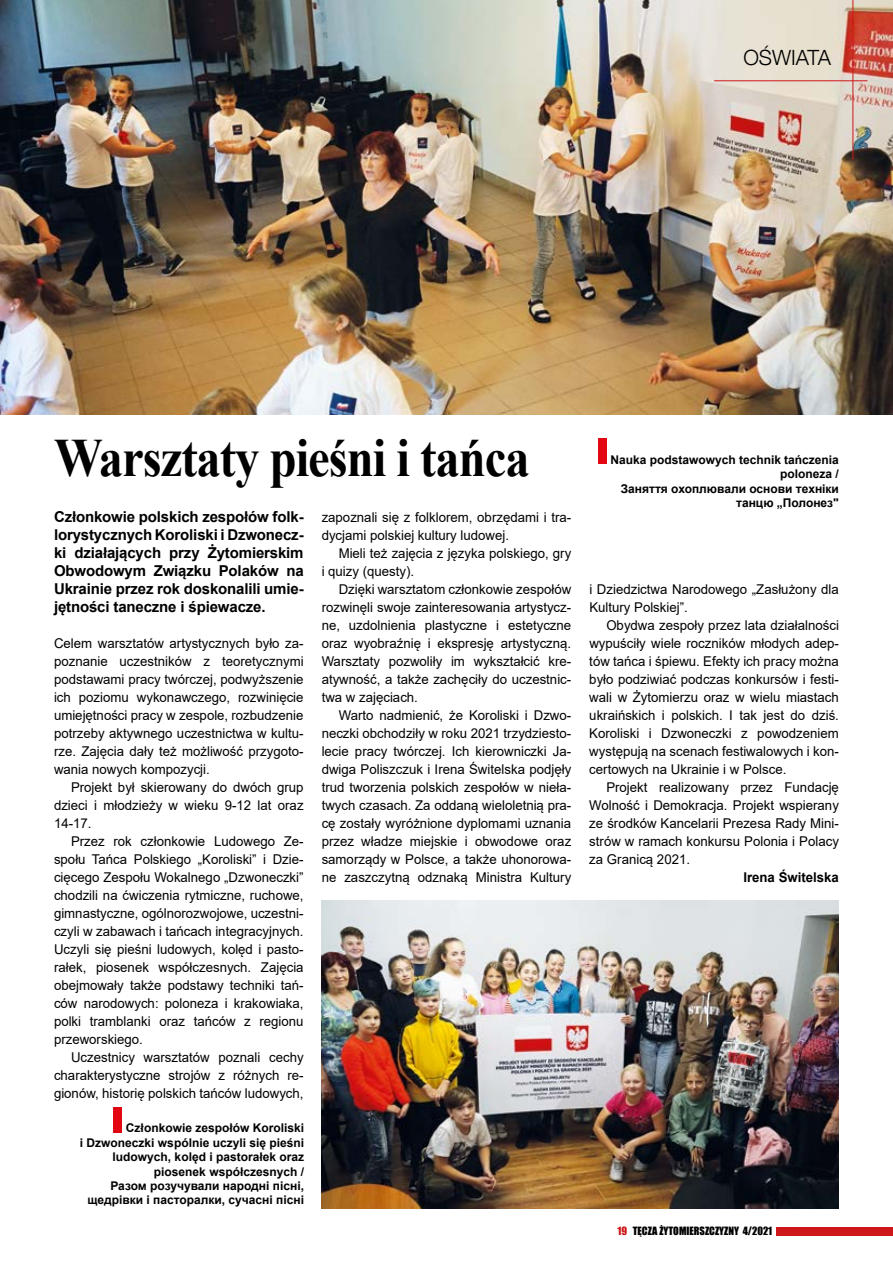
<style>
.page{position:relative;width:893px;height:1263px;background:#fff}
.page>*{position:absolute;margin:0;border:0;box-sizing:border-box;transform-origin:0 0}
.t1{font:700 54px "Times New Roman";letter-spacing:-.02em;color:#000;scale:.9 1}
.t2{font:300 21px "Helvetica Neue LT Com";color:#000}
.t3{font:700 15px/18px "Arial";letter-spacing:-.01em;color:#000;text-align:justify}
.t4{font:13.5px/18px "Arial";color:#000;text-align:justify}
.t5{font:700 13.5px "Arial";color:#000}
.t6{font:700 12px/14.4px "Arial";color:#000;text-align:right}
.t7{font:10.5px "Impact";color:#000}
.s1{color:#cd171a}
</style>
<div class="page">
<img style="left:0;top:0;width:893px;height:414px">
<img style="left:322px;top:900px;width:517px;height:309px">
<div style="left:598px;top:438px;width:8px;height:26px;background:#e30613"></div>
<div style="left:113px;top:1107px;width:9px;height:25px;background:#e30613"></div>
<hr style="left:852px;top:0;width:1px;height:159px;background:#cd171a">
<hr style="left:714px;top:80px;width:153px;height:1px;background:#cd171a">
<div style="left:776px;top:1227px;width:117px;height:8px;background:#cd171a"></div>
<h2 class="t2" style="left:743px;top:44px;width:89px">OŚWIATA</h2>
<h1 class="t1" style="left:54px;top:419px;width:530px">Warsztaty pieśni i tańca</h1>
<p class="t3" style="left:54px;top:508px;width:251px">Członkowie polskich zespołów folk&shy;lorystycznych Koroliski i Dzwonecz&shy;ki działających przy Żytomierskim Obwodowym Związku Polaków na Ukrainie przez rok doskonalili umie&shy;jętności taneczne i śpiewacze.</p>
<p class="t4" style="left:54px;top:634px;width:251px">Celem warsztatów artystycznych było za&shy;poznanie uczestników z teoretycznymi podstawami pracy twórczej, podwyższenie ich poziomu wykonawczego, rozwinięcie umiejętności pracy w zespole, rozbudzenie potrzeby aktywnego uczestnictwa w kultu&shy;rze. Zajęcia dały też możliwość przygoto&shy;wania nowych kompozycji.</p>
<p class="t4" style="left:54px;top:778px;width:251px;text-indent:17px">Projekt był skierowany do dwóch grup dzieci i młodzieży w wieku 9-12 lat oraz 14-17.</p>
<p class="t4" style="left:54px;top:832px;width:251px;text-indent:17px">Przez rok członkowie Ludowego Ze&shy;społu Tańca Polskiego „Koroliski” i Dzie&shy;cięcego Zespołu Wokalnego „Dzwoneczki” chodzili na ćwiczenia rytmiczne, ruchowe, gimnastyczne, ogólnorozwojowe, uczestni&shy;czyli w zabawach i tańcach integracyjnych.<br>Uczyli się pieśni ludowych, kolęd i pasto&shy;rałek, piosenek współczesnych. Zajęcia obejmowały także podstawy techniki tań&shy;ców narodowych: poloneza i krakowiaka, polki tramblanki oraz tańców z regionu przeworskiego.</p>
<p class="t4" style="left:54px;top:1048px;width:251px;text-indent:17px">Uczestnicy warsztatów poznali cechy charakterystyczne strojów z różnych re&shy;gionów, historię polskich tańców ludowych,</p>
<p class="t4" style="left:322px;top:508px;width:251px">zapoznali się z folklorem, obrzędami i tra&shy;dycjami polskiej kultury ludowej.</p>
<p class="t4" style="left:322px;top:544px;width:251px;text-indent:17px">Mieli też zajęcia z języka polskiego, gry i quizy (questy).</p>
<p class="t4" style="left:322px;top:580px;width:251px;text-indent:17px">Dzięki warsztatom członkowie zespołów rozwinęli swoje zainteresowania artystycz&shy;ne, uzdolnienia plastyczne i estetyczne oraz wyobraźnię i ekspresję artystyczną.<br>Warsztaty pozwoliły im wykształcić kre&shy;atywność, a także zachęciły do uczestnic&shy;twa w zajęciach.</p>
<p class="t4" style="left:322px;top:706px;width:251px;text-indent:17px">Warto nadmienić, że Koroliski i Dzwo&shy;neczki obchodziły w roku 2021 trzydziesto&shy;lecie pracy twórczej. Ich kierowniczki Ja&shy;dwiga Poliszczuk i Irena Świtelska podjęły trud tworzenia polskich zespołów w nieła&shy;twych czasach. Za oddaną wieloletnią pra&shy;cę zostały wyróżnione dyplomami uznania przez władze miejskie i obwodowe oraz samorządy w Polsce, a także uhonorowa&shy;ne zaszczytną odznaką Ministra Kultury</p>
<p class="t6" style="left:80px;top:1121px;width:226px">Członkowie zespołów Koroliski<br>i Dzwoneczki wspólnie uczyli się pieśni ludowych, kolęd i pastorałek oraz piosenek współczesnych /<br>Разом розучували народні пісні, щедрівки i пасторалки, сучасні пісні</p>
<p class="t6" style="left:611px;top:453px;width:230px">Nauka podstawowych technik tańczenia poloneza /<br>Заняття охоплювали основи техніки танцю „Полонез"</p>
<p class="t4" style="left:589px;top:580px;width:251px">i Dziedzictwa Narodowego „Zasłużony dla<br>Kultury Polskiej”.</p>
<p class="t4" style="left:589px;top:616px;width:251px;text-indent:17px">Obydwa zespoły przez lata działalności wypuściły wiele roczników młodych adep&shy;tów tańca i śpiewu. Efekty ich pracy można było podziwiać podczas konkursów i festi&shy;wali w Żytomierzu oraz w wielu miastach ukraińskich i polskich. I tak jest do dziś.<br>Koroliski i Dzwoneczki z powodzeniem występują na scenach festiwalowych i kon&shy;certowych na Ukrainie i w Polsce.</p>
<p class="t4" style="left:589px;top:778px;width:251px;text-indent:17px">Projekt realizowany przez Fundację Wolność i Demokracja. Projekt wspierany ze środków Kancelarii Prezesa Rady Mini&shy;strów w ramach konkursu Polonia i Polacy za Granicą 2021.</p>
<p class="t5" style="left:743px;top:868px;width:97px">Irena Świtelska</p>
<p class="t7" style="left:617px;top:1223px;width:156px"><span class="s1">19</span> TĘCZA ŻYTOMIERSZCZYZNY 4/2021</p>
</div>
